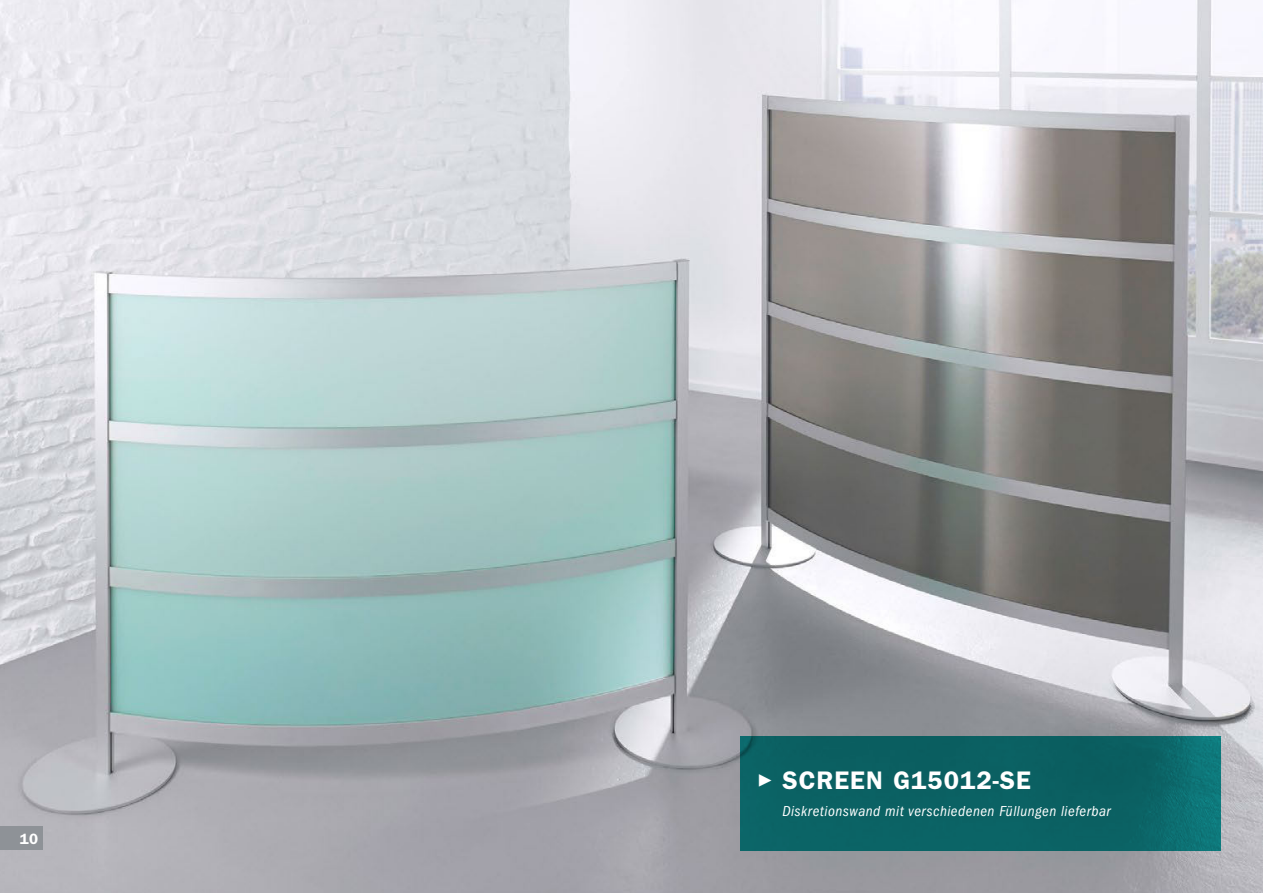
<style>
.page{position:relative;width:1263px;height:893px;background:#fff}
.page>*{position:absolute;margin:0;border:0;box-sizing:border-box;transform-origin:0 0}
.t1{font:600 25.5px "Franklin Gothic LT";letter-spacing:.04em;color:#fff}
.t2{font:italic condensed 15px "Franklin Gothic LT";letter-spacing:.035em;color:#fff}
.t3{font:600 15px "Franklin Gothic LT";color:#fff}
</style>
<div class="page">
<img style="left:0;top:0;width:1263px;height:893px">
<svg style="left:740px;top:736px;width:480px;height:114px;background:#0b6365"></svg>
<div style="left:0;top:826px;width:43px;height:24px;background:#8e9297"></div>
<p class="t3" style="left:20px;top:831px;width:20px">10</p>
<h1 class="t1" style="left:757px;top:767px;width:276px">✓ SCREEN G15012-SE</h1>
<p class="t2" style="left:782px;top:803px;width:330px">Diskretionswand mit verschiedenen Füllungen lieferbar</p>
</div>
